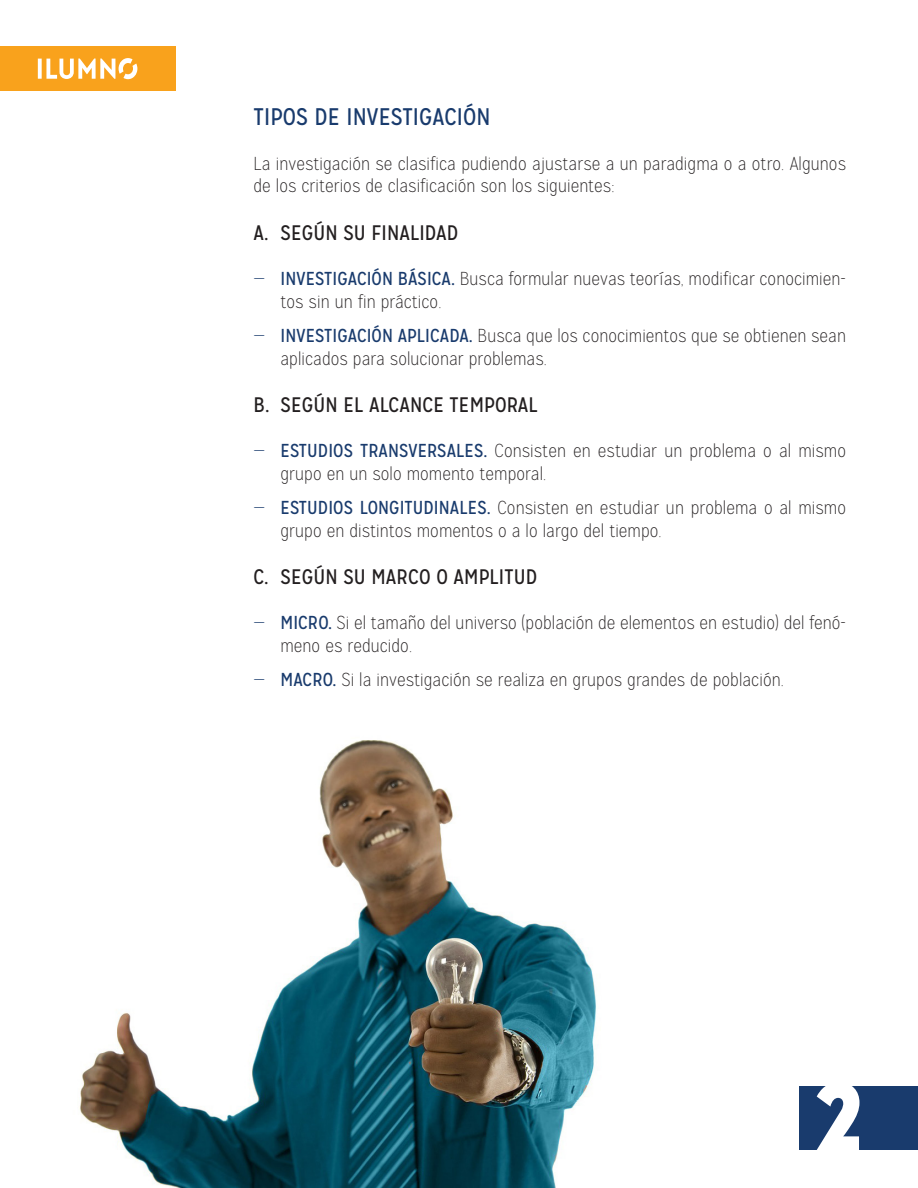
<style>
.page{position:relative;width:918px;height:1188px;background:#fff}
.page>*{position:absolute;margin:0;border:0;box-sizing:border-box;transform-origin:0 0}
.t1{font:900 97.5px "Mission Gothic";color:#fff}
.t2{font:24px "Mission Gothic";letter-spacing:.005em;color:#193b6d}
.t3{font:21px "Mission Gothic";letter-spacing:.005em;color:#231f20}
.t4{font:100 18.75px/22.5px "Mission Gothic";letter-spacing:.005em;color:#231f20}
.s1{color:#193b6d}
.s2{font-weight:400;color:#193b6d}
</style>
<div class="page">
<div style="left:799px;top:1087px;width:119px;height:63px;background:#193b6d"></div>
<div style="left:0;top:46px;width:175px;height:45px;background:#f9a21c"></div>
<svg style="left:38px;top:58px;width:99px;height:21px"></svg>
<img style="left:79px;top:740px;width:518px;height:448px">
<p class="t2" style="left:254px;top:102px;width:239px">TIPOS DE INVESTIGACIÓN</p>
<p class="t4" style="left:254px;top:152px;width:594px">La investigación se clasifica pudiendo ajustarse a un paradigma o a otro. Algunos de los criterios de clasificación son los siguientes:</p>
<p class="t3" style="left:254px;top:220px;width:206px">A. SEGÚN SU FINALIDAD</p>
<p class="t4" style="left:280px;top:268px;width:567px;text-indent:-27px"><span class="s1">—</span> <span class="s2">INVESTIGACIÓN BÁSICA.</span> Busca formular nuevas teorías, modificar conocimien&shy;tos sin un fin práctico.</p>
<p class="t4" style="left:280px;top:325px;width:567px;text-indent:-27px"><span class="s1">—</span> <span class="s2">INVESTIGACIÓN APLICADA.</span> Busca que los conocimientos que se obtienen sean aplicados para solucionar problemas.</p>
<p class="t3" style="left:254px;top:392px;width:286px">B. SEGÚN EL ALCANCE TEMPORAL</p>
<p class="t4" style="left:280px;top:440px;width:567px;text-indent:-27px"><span class="s1">—</span> <span class="s2">ESTUDIOS TRANSVERSALES.</span> Consisten en estudiar un problema o al mismo grupo en un solo momento temporal.</p>
<p class="t4" style="left:280px;top:497px;width:567px;text-indent:-27px"><span class="s1">—</span> <span class="s2">ESTUDIOS LONGITUDINALES.</span> Consisten en estudiar un problema o al mismo grupo en distintos momentos o a lo largo del tiempo.</p>
<p class="t3" style="left:254px;top:565px;width:285px">C. SEGÚN SU MARCO O AMPLITUD</p>
<p class="t4" style="left:280px;top:612px;width:567px;text-indent:-27px"><span class="s1">—</span> <span class="s2">MICRO.</span> Si el tamaño del universo (población de elementos en estudio) del fenó&shy;meno es reducido.</p>
<p class="t4" style="left:253px;top:669px;width:532px"><span class="s1">—</span> <span class="s2">MACRO.</span> Si la investigación se realiza en grupos grandes de población.</p>
<h1 class="t1" style="left:814px;top:1054px;width:49px">2</h1>
</div>
